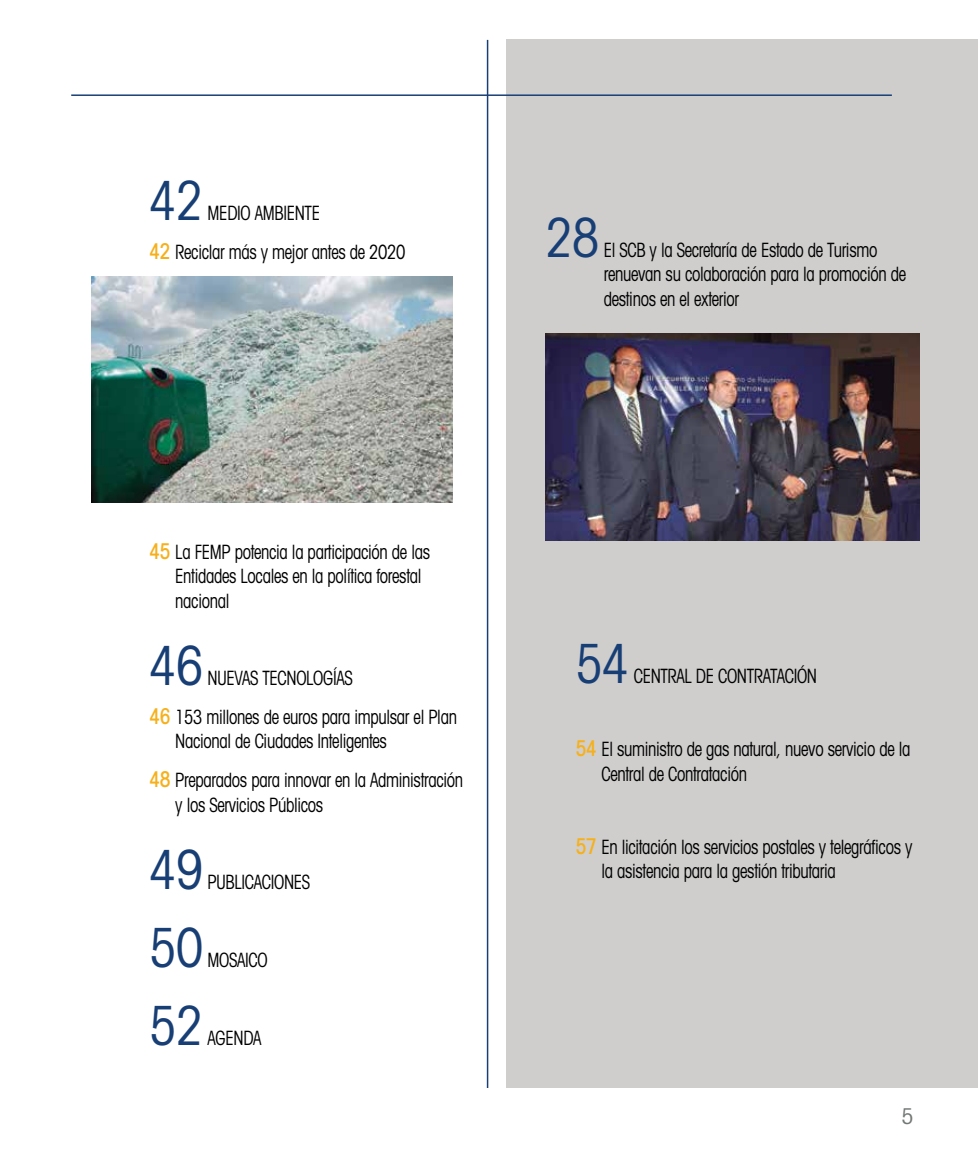
<style>
.page{position:relative;width:978px;height:1149px;background:#fff}
.page>*{position:absolute;margin:0;border:0;box-sizing:border-box;transform-origin:0 0}
.t1{font:condensed 54px "Avant Garde";letter-spacing:-.01em;color:#183f75;scale:.9 1}
.t2{font:condensed 21.75px "Avant Garde";color:#727874}
.t3{font:condensed 19.65px/24.3px "Avant Garde";letter-spacing:-.02em;color:#000;scale:.85 1}
.s1{font-weight:500;font-size:21.75px;color:#f6b01a}
</style>
<div class="page">
<div style="left:506px;top:40px;width:472px;height:1047px;background:#cfcecd"></div>
<hr style="left:71px;top:94px;width:821px;height:2px;background:#183f75">
<hr style="left:487px;top:40px;width:1px;height:1047px;background:#183f75">
<img style="left:546px;top:333px;width:373px;height:207px">
<img style="left:92px;top:276px;width:361px;height:226px">
<h1 class="t1" style="left:150px;top:167px;width:61px">42</h1>
<p class="t3" style="left:150px;top:193px;width:302px;line-height:38.8px;text-indent:58px">MEDIO AMBIENTE<br><span class="s1">42</span> Reciclar más y mejor antes de 2020</p>
<h1 class="t1" style="left:546px;top:204px;width:61px">28</h1>
<p class="t3" style="left:604px;top:237px;width:357px">El SCB y la Secretaría de Estado de Turismo renuevan su colaboración para la promoción de destinos en el exterior</p>
<p class="t3" style="left:175px;top:539px;width:301px;text-indent:-26px"><span class="s1">45</span> La FEMP potencia la participación de las<br>Entidades Locales en la política forestal nacional</p>
<h1 class="t1" style="left:150px;top:632px;width:61px">46</h1>
<p class="t3" style="left:150px;top:658px;width:363px;line-height:38.8px;text-indent:58px">NUEVAS TECNOLOGÍAS<br><span class="s1">46</span> 153 millones de euros para impulsar el Plan</p>
<p class="t3" style="left:150px;top:721px;width:370px;line-height:38.8px;text-indent:26px">Nacional de Ciudades Inteligentes<br><span class="s1">48</span> Preparados para innovar en la Administración</p>
<p class="t3" style="left:175px;top:791px;width:176px">y los Servicios Públicos</p>
<h1 class="t1" style="left:150px;top:836px;width:61px">49</h1>
<p class="t3" style="left:208px;top:869px;width:122px">PUBLICACIONES</p>
<h1 class="t1" style="left:150px;top:913px;width:61px">50</h1>
<p class="t3" style="left:208px;top:947px;width:72px">MOSAICO</p>
<h1 class="t1" style="left:150px;top:991px;width:61px">52</h1>
<p class="t3" style="left:208px;top:1024px;width:65px">AGENDA</p>
<h1 class="t1" style="left:576px;top:630px;width:61px">54</h1>
<p class="t3" style="left:634px;top:663px;width:217px">CENTRAL DE CONTRATACIÓN</p>
<p class="t3" style="left:601px;top:736px;width:365px;text-indent:-26px"><span class="s1">54</span> El suministro de gas natural, nuevo servicio de la<br>Central de Contratación</p>
<p class="t3" style="left:601px;top:833px;width:367px;text-indent:-26px"><span class="s1">57</span> En licitación los servicios postales y telegráficos y la asistencia para la gestión tributaria</p>
<p class="t2" style="left:901px;top:1101px;width:14px">5</p>
</div>
